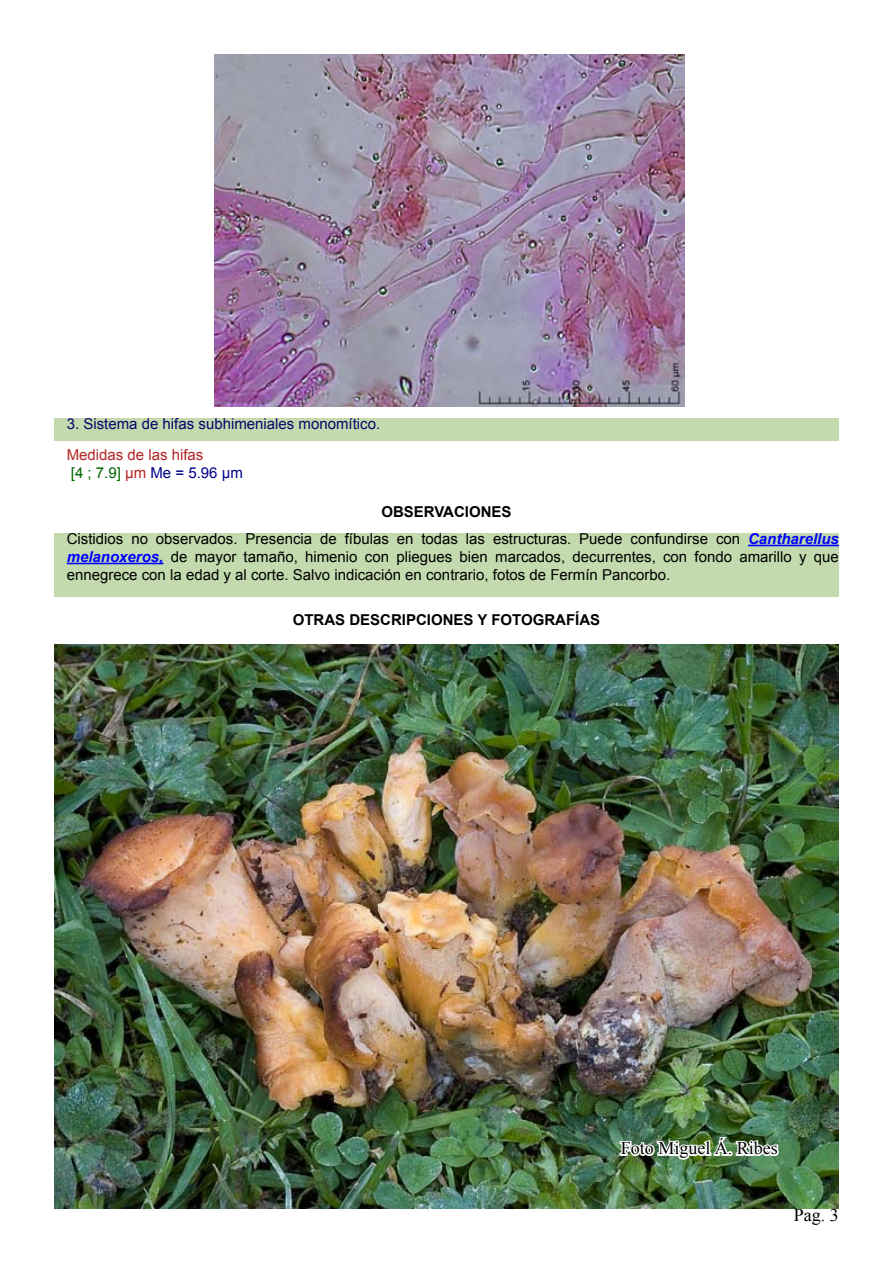
<style>
.page{position:relative;width:893px;height:1263px;background:#fff}
.page>*{position:absolute;margin:0;border:0;box-sizing:border-box;transform-origin:0 0}
.t1{font:18px "Times New Roman";color:#000}
.t2{font:15px/27.3px "Arial";color:#000}
.t3{font:15px "Arial";color:#07076d}
.t4{font:15px/18px "Arial";color:#b22222}
.t5{font:700 15px "Arial";color:#000}
.s1{color:#006400}
.s2{color:#00008b}
.s3{font-weight:700}
.s4{font-weight:700;font-style:italic;color:#00f}
</style>
<div class="page">
<div style="left:54px;top:418px;width:785px;height:22px;background:#c2daad"></div>
<div style="left:54px;top:533px;width:785px;height:64px;background:#c2daad"></div>
<hr style="left:748px;top:545px;width:91px;height:1px;background:#00f">
<hr style="left:67px;top:563px;width:96px;height:1px;background:#00f">
<img style="left:215px;top:54px;width:470px;height:352px">
<img style="left:54px;top:645px;width:785px;height:564px">
<img style="left:618px;top:1127px;width:163px;height:42px">
<p class="t3" style="left:67px;top:414px;width:315px">3. Sistema de hifas subhimeniales monomítico.</p>
<p class="t4" style="left:67px;top:446px;width:178px">Medidas de las hifas<br><span class="s1">[4 ; 7.9]</span> µm <span class="s2">Me = 5.96 µm</span></p>
<p class="t2" style="left:67px;top:498px;width:774px;text-indent:315px"><span class="s3">OBSERVACIONES<br></span>Cistidios no observados. Presencia de fíbulas en todas las estructuras. Puede confundirse con <span class="s4">Cantharellus</span></p>
<p class="t2" style="left:67px;top:548px;width:774px;line-height:18px"><span class="s4">melanoxeros,</span> de mayor tamaño, himenio con pliegues bien marcados, decurrentes, con fondo amarillo y que ennegrece con la edad y al corte. Salvo indicación en contrario, fotos de Fermín Pancorbo.</p>
<p class="t5" style="left:293px;top:610px;width:309px">OTRAS DESCRIPCIONES Y FOTOGRAFÍAS</p>
<p class="t1" style="left:621px;top:1136px;width:159px">Foto Miguel Á. Ribes</p>
<p class="t1" style="left:794px;top:1203px;width:46px">Pag. 3</p>
</div>
